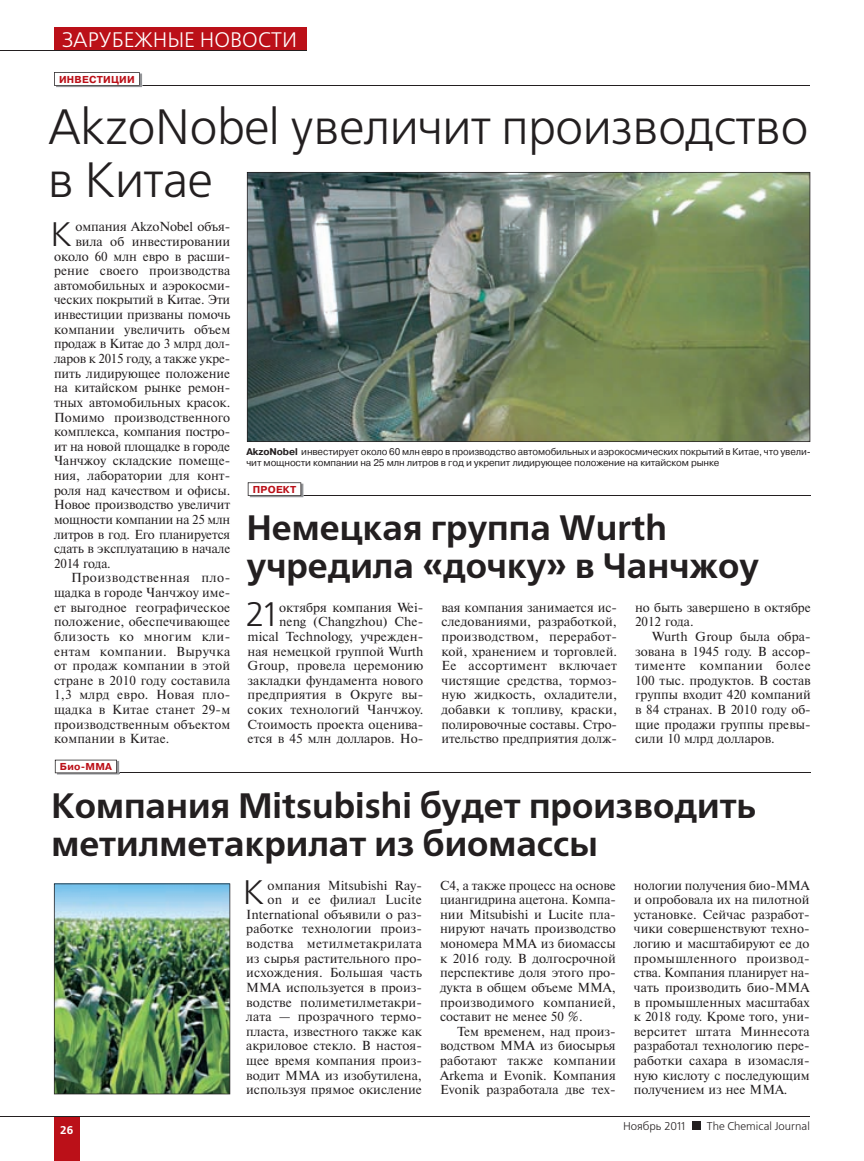
<style>
.page{position:relative;width:864px;height:1161px;background:#fff}
.page>*{position:absolute;margin:0;border:0;box-sizing:border-box;transform-origin:0 0}
.t1{font:49.5px/52.5px "Free Set C";letter-spacing:-.01em;color:#231f20}
.t2{font:700 35.25px/37.5px "Free Set C";color:#231f20}
.t3{font:33.9px "Free Set C";color:#231f20}
.t4{font:21px "Free Set C";color:#fff}
.t5{font:13.05px/14.7px "Newton C";color:#231f20;text-align:justify}
.t6{font:13.05px "Newton C";letter-spacing:.02em;color:#231f20}
.t7{font:13.05px "Newton C";letter-spacing:.03em;color:#231f20}
.t8{font:13.05px "Newton C";letter-spacing:.035em;color:#231f20}
.t9{font:11.25px "Free Set C";color:#231f20}
.t10{font:700 11.25px "Free Set C";color:#fff}
.t11{font:700 10.05px "Pragmatica C";letter-spacing:.025em;color:#bb1018}
.t12{font:9.75px/10.6px "Pragmatica C";letter-spacing:-.01em;color:#231f20}
.s1{font-weight:700}
</style>
<div class="page">
<hr style="left:140px;top:85px;width:669px;height:1px;background:#231f20">
<svg style="left:54px;top:72px;width:88px;height:14px"></svg>
<img style="left:247px;top:172px;width:563px;height:270px">
<hr style="left:301px;top:495px;width:509px;height:1px;background:#231f20">
<svg style="left:248px;top:482px;width:55px;height:14px"></svg>
<hr style="left:118px;top:772px;width:692px;height:1px;background:#231f20">
<img style="left:57px;top:773px;width:62px;height:1px">
<svg style="left:55px;top:760px;width:64px;height:13px"></svg>
<img style="left:54px;top:883px;width:176px;height:211px">
<div style="left:54px;top:1116px;width:26px;height:45px;background:#bb1018"></div>
<hr style="left:0;top:1116px;width:54px;height:1px;background:#231f20">
<hr style="left:54px;top:1116px;width:755px;height:1px;background:#231f20">
<div style="left:691px;top:1121px;width:9px;height:9px;background:#231f20"></div>
<div style="left:54px;top:27px;width:252px;height:24px;background:#bb1018"></div>
<hr style="left:0;top:51px;width:54px;height:1px;background:#231f20">
<hr style="left:54px;top:51px;width:252px;height:1px;background:#231f20">
<h3 class="t4" style="left:63px;top:31px;width:236px">ЗАРУБЕЖНЫЕ НОВОСТИ</h3>
<p class="t11" style="left:59px;top:76px;width:77px">ИНВЕСТИЦИИ</p>
<h1 class="t1" style="left:48px;top:105px;width:761px">AkzoNobel увеличит производство в Китае</h1>
<h3 class="t3" style="left:51px;top:221px;width:23px">К</h3>
<p class="t5" style="left:75px;top:221px;width:156px">омпания AkzoNobel объя-</p>
<p class="t5" style="left:75px;top:235px;width:156px">вила об инвестировании</p>
<p class="t5" style="left:54px;top:250px;width:178px">около 60 млн евро в расши-</p>
<p class="t5" style="left:54px;top:264px;width:178px">рение своего производства</p>
<p class="t5" style="left:54px;top:279px;width:178px">автомобильных и аэрокосми-</p>
<p class="t5" style="left:54px;top:294px;width:178px">ческих покрытий в Китае. Эти</p>
<p class="t5" style="left:54px;top:308px;width:178px">инвестиции призваны помочь</p>
<p class="t5" style="left:54px;top:323px;width:178px">компании увеличить объем</p>
<p class="t5" style="left:54px;top:338px;width:178px">продаж в Китае до 3 млрд дол-</p>
<p class="t5" style="left:54px;top:352px;width:178px">ларов к 2015 году, а также укре-</p>
<p class="t5" style="left:54px;top:367px;width:178px">пить лидирующее положение</p>
<p class="t5" style="left:54px;top:381px;width:178px">на китайском рынке ремон-</p>
<p class="t5" style="left:54px;top:396px;width:178px">тных автомобильных красок.</p>
<p class="t5" style="left:54px;top:411px;width:178px">Помимо производственного</p>
<p class="t5" style="left:54px;top:425px;width:178px">комплекса, компания постро-</p>
<p class="t5" style="left:54px;top:440px;width:178px">ит на новой площадке в городе</p>
<p class="t5" style="left:54px;top:455px;width:178px">Чанчжоу складские помеще-</p>
<p class="t5" style="left:54px;top:469px;width:178px">ния, лаборатории для конт-</p>
<p class="t5" style="left:54px;top:484px;width:178px">роля над качеством и офисы.</p>
<p class="t5" style="left:54px;top:498px;width:178px">Новое производство увеличит</p>
<p class="t5" style="left:54px;top:513px;width:178px">мощности компании на 25 млн</p>
<p class="t5" style="left:54px;top:528px;width:178px">литров в год. Его планируется</p>
<p class="t5" style="left:54px;top:542px;width:178px">сдать в эксплуатацию в начале</p>
<p class="t5" style="left:54px;top:557px;width:58px">2014 года.</p>
<p class="t8" style="left:71px;top:573px;width:161px">Производственная пло-</p>
<p class="t5" style="left:54px;top:586px;width:178px">щадка в городе Чанчжоу име-</p>
<p class="t5" style="left:54px;top:601px;width:178px">ет выгодное географическое</p>
<p class="t5" style="left:54px;top:615px;width:178px">положение, обеспечивающее</p>
<p class="t7" style="left:54px;top:632px;width:178px">близость ко многим кли-</p>
<p class="t7" style="left:54px;top:646px;width:178px">ентам компании. Выручка</p>
<p class="t5" style="left:54px;top:659px;width:178px">от продаж компании в этой</p>
<p class="t5" style="left:54px;top:674px;width:178px">стране в 2010 году составила</p>
<p class="t6" style="left:54px;top:690px;width:178px">1,3 млрд евро. Новая пло-</p>
<p class="t6" style="left:54px;top:705px;width:178px">щадка в Китае станет 29-м</p>
<p class="t5" style="left:54px;top:718px;width:178px">производственным объектом</p>
<p class="t5" style="left:54px;top:732px;width:117px">компании в Китае.</p>
<p class="t12" style="left:246px;top:447px;width:565px"><span class="s1">AkzoNobel</span> инвестирует около 60 млн евро в производство автомобильных и аэрокосмических покрытий в Китае, что увели&shy;чит мощности компании на 25 млн литров в год и укрепит лидирующее положение на китайском рынке</p>
<p class="t11" style="left:253px;top:486px;width:45px">ПРОЕКТ</p>
<h2 class="t2" style="left:247px;top:512px;width:513px">Немецкая группа Wurth учредила «дочку» в Чанчжоу</h2>
<h3 class="t3" style="left:246px;top:601px;width:31px">21</h3>
<p class="t5" style="left:247px;top:601px;width:177px;text-align:right">октября компания Wei -<br>neng (Changzhou) Che&shy;mical Technology, учрежден&shy;ная немецкой группой Wurth<br>Group, провела церемонию закладки фундамента нового предприятия в Округе вы&shy;соких технологий Чанчжоу.<br>Стоимость проекта оценива&shy;ется в 45 млн долларов. Но-</p>
<p class="t5" style="left:441px;top:601px;width:177px">вая компания занимается ис&shy;следованиями, разработкой, производством, переработ&shy;кой, хранением и торговлей.<br>Ее ассортимент включает чистящие средства, тормоз&shy;ную жидкость, охладители, добавки к топливу, краски, полировочные составы. Стро&shy;ительство предприятия долж-</p>
<p class="t5" style="left:634px;top:601px;width:177px">но быть завершено в октябре<br>2012 года.</p>
<p class="t5" style="left:634px;top:630px;width:177px;text-indent:17px">Wurth Group была обра&shy;зована в 1945 году. В ассор&shy;тименте компании более 100 тыс. продуктов. В состав группы входит 420 компаний в 84 странах. В 2010 году об&shy;щие продажи группы превы&shy;сили 10 млрд долларов.</p>
<p class="t11" style="left:60px;top:763px;width:54px">Био-ММА</p>
<h2 class="t2" style="left:51px;top:790px;width:705px">Компания Mitsubishi будет производить метилметакрилат из биомассы</h2>
<h3 class="t3" style="left:243px;top:879px;width:23px">К</h3>
<p class="t5" style="left:246px;top:879px;width:177px;text-align:right">омпания Mitsubishi Ray-<br>on и ее филиал Lucite<br>International объявили о раз&shy;работке технологии произ&shy;водства метилметакрилата из сырья растительного про&shy;исхождения. Большая часть<br>ММА используется в произ&shy;водстве полиметилметакри&shy;лата — прозрачного термо&shy;пласта, известного также как акриловое стекло. В настоя&shy;щее время компания произ&shy;водит MMA из изобутилена, используя прямое окисление</p>
<p class="t5" style="left:440px;top:879px;width:177px">C4, а также процесс на основе циангидрина ацетона. Компа&shy;нии Mitsubishi и Lucite пла&shy;нируют начать производство мономера MMA из биомассы к 2016 году. В долгосрочной перспективе доля этого про&shy;дукта в общем объеме ММА, производимого компанией, составит не менее 50 %.</p>
<p class="t5" style="left:633px;top:879px;width:177px">нологии получения био-MMA и опробовала их на пилотной установке. Сейчас разработ&shy;чики совершенствуют техно&shy;логию и масштабируют ее до промышленного производ&shy;ства. Компания планирует на&shy;чать производить био-ММА в промышленных масштабах к 2018 году. Кроме того, уни&shy;верситет штата Миннесота разработал технологию пере&shy;работки сахара в изомасля&shy;ную кислоту с последующим получением из нее MMA.</p>
<p class="t5" style="left:440px;top:1025px;width:177px;text-indent:17px">Тем временем, над произ&shy;водством ММА из биосырья работают также компании Arkema и Evonik. Компания Evonik разработала две тех-</p>
<p class="t10" style="left:60px;top:1125px;width:15px">26</p>
<p class="t9" style="left:622px;top:1121px;width:64px">Ноябрь 2011</p>
<p class="t9" style="left:706px;top:1121px;width:104px">The Chemical Journal</p>
</div>
